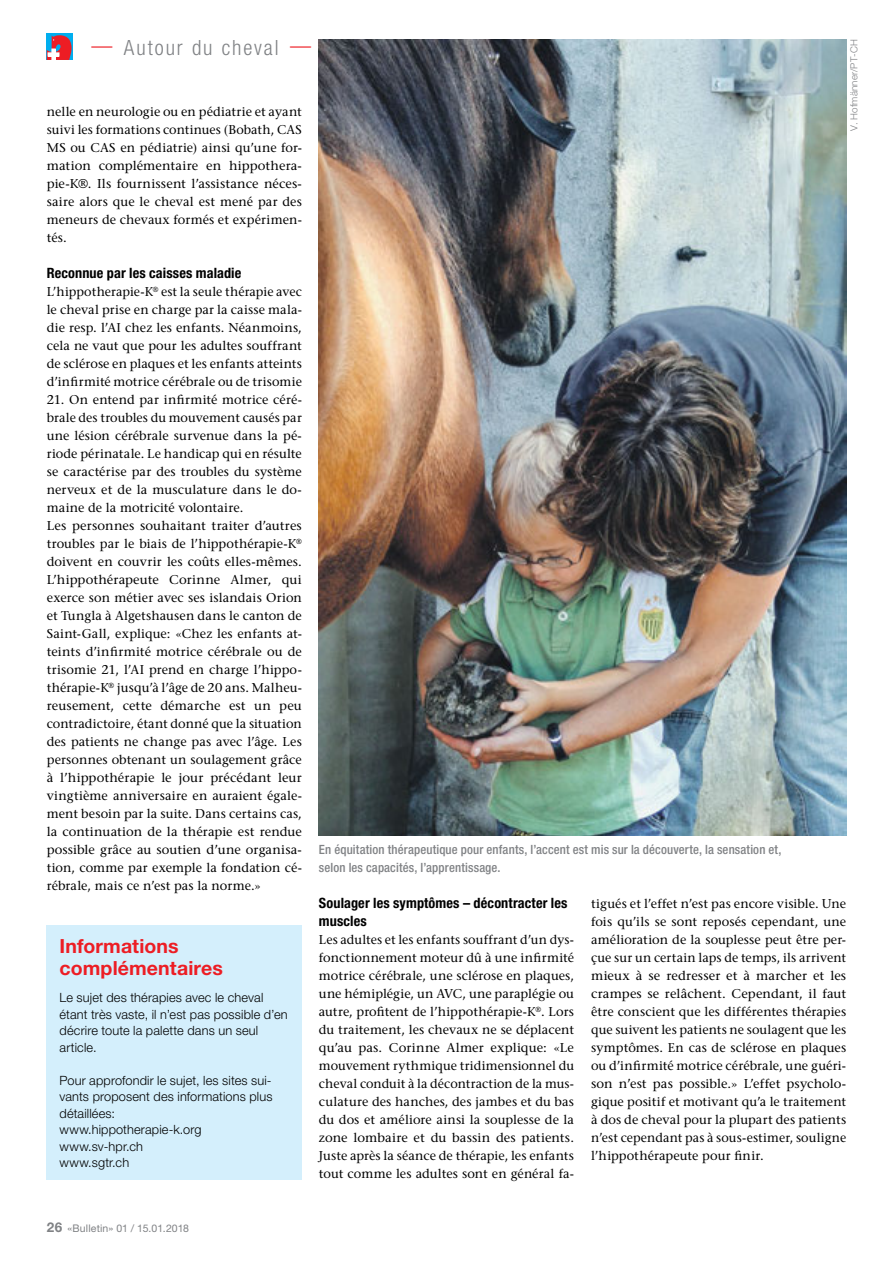
<style>
.page{position:relative;width:893px;height:1263px;background:#fff}
.page>*{position:absolute;margin:0;border:0;box-sizing:border-box;transform-origin:0 0}
.t1{font:300 condensed 21px "Helvetica Neue LT Std";letter-spacing:.09em;color:#808285}
.t2{font:700 19.5px/22.5px "Helvetica Neue LT Std";letter-spacing:.005em;color:#ed1d24}
.t3{font:700 condensed 14.25px/18px "Helvetica Neue LT Std";letter-spacing:.01em;color:#000}
.t4{font:500 12.75px/18px "Stone Serif Std";letter-spacing:.01em;color:#000;text-align:justify}
.t5{font:300 12.75px/16.5px "Helvetica Neue LT Std";letter-spacing:.01em;color:#000}
.t6{font:500 condensed 12.75px/18px "Helvetica Neue LT Std";letter-spacing:.01em;color:#808285}
.t7{font:10.5px "Helvetica Neue LT Std";letter-spacing:.01em;color:#808285}
.t8{font:300 9.75px "Helvetica Neue LT Std";letter-spacing:.02em;color:#808285}
.s1{color:#ed1d24}
.s2{font-weight:700;font-size:13.5px}
</style>
<div class="page">
<div style="left:47px;top:34px;width:26px;height:26px;background:#00aeef"></div>
<svg style="left:47px;top:35px;width:25px;height:25px"></svg>
<div style="left:47px;top:926px;width:255px;height:254px;background:#d4effc"></div>
<img style="left:319px;top:40px;width:527px;height:796px">
<h1 class="t1" style="left:91px;top:35px;width:221px"><span class="s1">—</span> Autour du cheval <span class="s1">—</span></h1>
<p class="t4" style="left:47px;top:102px;width:257px">nelle en neurologie ou en pédiatrie et ayant suivi les formations continues (Bobath, CAS MS ou CAS en pédiatrie) ainsi qu’une for&shy;mation complémentaire en hippothera&shy;pie-K®. Ils fournissent l’assistance néces&shy;saire alors que le cheval est mené par des meneurs de chevaux formés et expérimen&shy;tés.</p>
<p class="t3" style="left:47px;top:264px;width:196px">Reconnue par les caisses maladie</p>
<p class="t4" style="left:47px;top:282px;width:257px">L’hippotherapie-K<sup>®</sup> est la seule thérapie avec le cheval prise en charge par la caisse mala&shy;die resp. l’AI chez les enfants. Néanmoins, cela ne vaut que pour les adultes souffrant de sclérose en plaques et les enfants atteints d’infirmité motrice cérébrale ou de trisomie</p>
<p class="t4" style="left:47px;top:390px;width:257px;text-align:left">21. On entend par infirmité motrice céré&shy;brale des troubles du mouvement causés par une lésion cérébrale survenue dans la pé&shy;riode périnatale. Le handicap qui en résulte se caractérise par des troubles du système nerveux et de la musculature dans le do&shy;maine de la motricité volontaire.<br>Les personnes souhaitant traiter d’autres troubles par le biais de l’hippothérapie-K<sup>® </sup>doivent en couvrir les coûts elles-mêmes.<br>L’hippothérapeute Corinne Almer, qui exerce son métier avec ses islandais Orion et Tungla à Algetshausen dans le canton de Saint-Gall, explique: «Chez les enfants at&shy;teints d’infirmité motrice cérébrale ou de trisomie 21, l’AI prend en charge l’hippo&shy;thérapie-K<sup>®</sup> jusqu’à l’âge de 20 ans. Malheu&shy;reusement, cette démarche est un peu contradictoire, étant donné que la situation des patients ne change pas avec l’âge. Les personnes obtenant un soulagement grâce à l’hippothérapie le jour précédant leur vingtième anniversaire en auraient égale&shy;ment besoin par la suite. Dans certains cas, la continuation de la thérapie est rendue possible grâce au soutien d’une organisa&shy;tion, comme par exemple la fondation cé&shy;rébrale, mais ce n’est pas la norme.»</p>
<p class="t6" style="left:319px;top:840px;width:464px">En équitation thérapeutique pour enfants, l’accent est mis sur la découverte, la sensation et, selon les capacités, l’apprentissage.</p>
<p class="t8" style="left:848px;top:131px;width:93px;rotate:-90deg">V. Hofmänner/PT-CH</p>
<h2 class="t2" style="left:60px;top:934px;width:165px">Informations complémentaires</h2>
<p class="t5" style="left:60px;top:989px;width:230px">Le sujet des thérapies avec le cheval étant très vaste, il n’est pas possible d’en décrire toute la palette dans un seul article.</p>
<p class="t5" style="left:60px;top:1072px;width:215px">Pour approfondir le sujet, les sites sui&shy;vants proposent des informations plus détaillées:<br>www.hippotherapie-k.org www.sv-hpr.ch<br>www.sgtr.ch</p>
<p class="t7" style="left:47px;top:1222px;width:144px"><span class="s2">26</span> «Bulletin» 01 / 15.01.2018</p>
<p class="t3" style="left:319px;top:894px;width:250px">Soulager les symptômes – décontracter les muscles</p>
<p class="t4" style="left:319px;top:930px;width:257px">Les adultes et les enfants souffrant d’un dys&shy;fonctionnement moteur dû à une infirmité motrice cérébrale, une sclérose en plaques, une hémiplégie, un AVC, une paraplégie ou autre, profitent de l’hippothérapie-K<sup>®</sup>. Lors du traitement, les chevaux ne se déplacent qu’au pas. Corinne Almer explique: «Le mouvement rythmique tridimensionnel du cheval conduit à la décontraction de la mus&shy;culature des hanches, des jambes et du bas du dos et améliore ainsi la souplesse de la zone lombaire et du bassin des patients.<br>Juste après la séance de thérapie, les enfants tout comme les adultes sont en général fa-</p>
<p class="t4" style="left:591px;top:894px;width:257px">tigués et l’effet n’est pas encore visible. Une fois qu’ils se sont reposés cependant, une amélioration de la souplesse peut être per&shy;çue sur un certain laps de temps, ils arrivent mieux à se redresser et à marcher et les crampes se relâchent. Cependant, il faut être conscient que les différentes thérapies que suivent les patients ne soulagent que les symptômes. En cas de sclérose en plaques ou d’infirmité motrice cérébrale, une guéri&shy;son n’est pas possible.» L’effet psycholo&shy;gique positif et motivant qu’a le traitement à dos de cheval pour la plupart des patients n’est cependant pas à sous-estimer, souligne l’hippothérapeute pour finir.</p>
</div>
